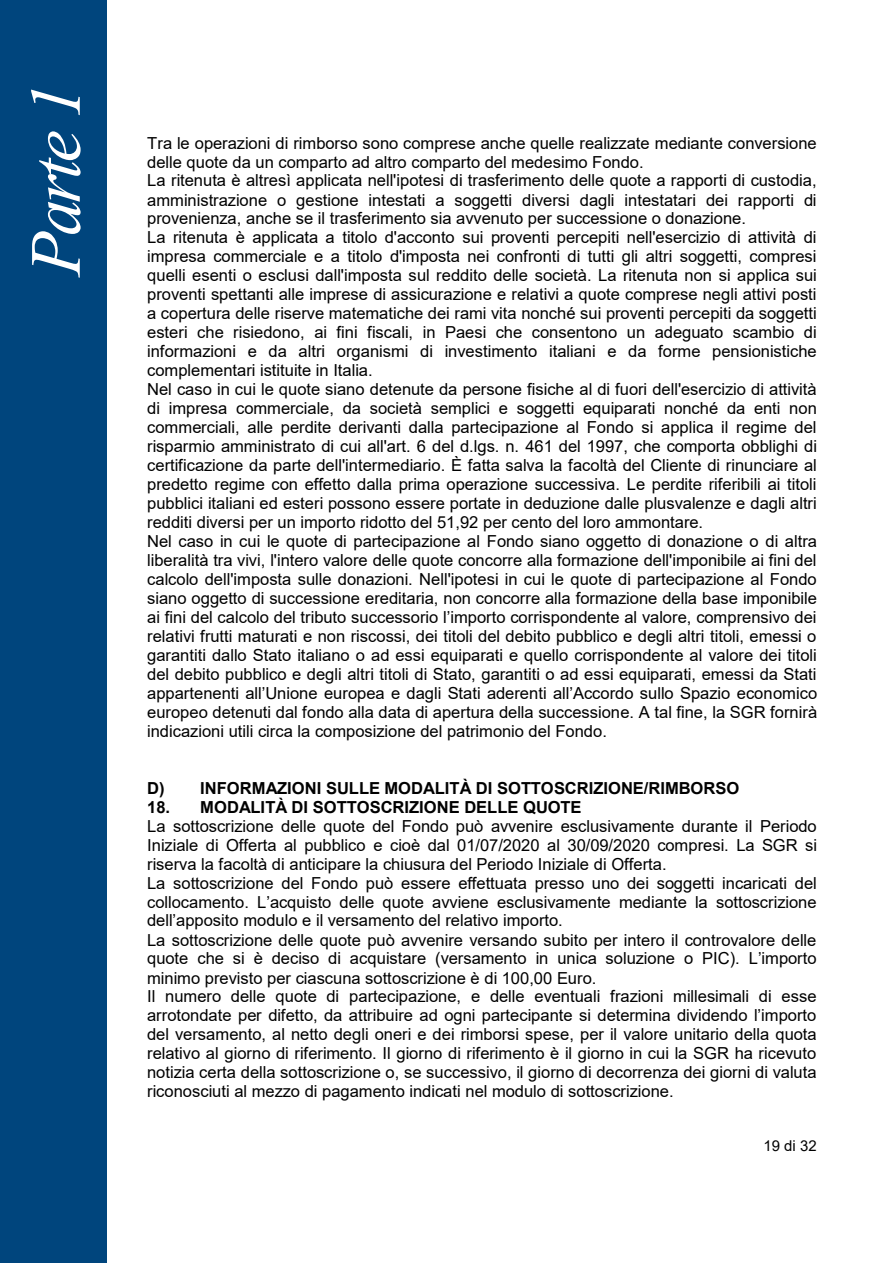
<style>
.page{position:relative;width:893px;height:1263px;background:#fff}
.page>*{position:absolute;margin:0;border:0;box-sizing:border-box;transform-origin:0 0}
.t1{font:italic 72px "Times New Roman";color:#fff}
.t2{font:16.5px/18.9px "Arial";color:#000}
.t3{font:700 16.5px "Arial";color:#000}
.t4{font:15px "Arial";color:#000}
</style>
<div class="page">
<div style="left:0;top:0;width:106px;height:1263px;background:#00457d"></div>
<h1 class="t1" style="left:6px;top:276px;width:194px;rotate:-90deg">Parte 1</h1>
<p class="t2" style="left:147px;top:133px;width:671px">Tra le operazioni di rimborso sono comprese anche quelle realizzate mediante conversione delle quote da un comparto ad altro comparto del medesimo Fondo.<br>La ritenuta è altresì applicata nell'ipotesi di trasferimento delle quote a rapporti di custodia, amministrazione o gestione intestati a soggetti diversi dagli intestatari dei rapporti di provenienza, anche se il trasferimento sia avvenuto per successione o donazione.<br>La ritenuta è applicata a titolo d'acconto sui proventi percepiti nell'esercizio di attività di impresa commerciale e a titolo d'imposta nei confronti di tutti gli altri soggetti, compresi quelli esenti o esclusi dall'imposta sul reddito delle società. La ritenuta non si applica sui proventi spettanti alle imprese di assicurazione e relativi a quote comprese negli attivi posti a copertura delle riserve matematiche dei rami vita nonché sui proventi percepiti da soggetti esteri che risiedono, ai fini fiscali, in Paesi che consentono un adeguato scambio di informazioni e da altri organismi di investimento italiani e da forme pensionistiche complementari istituite in Italia.<br>Nel caso in cui le quote siano detenute da persone fisiche al di fuori dell'esercizio di attività di impresa commerciale, da società semplici e soggetti equiparati nonché da enti non commerciali, alle perdite derivanti dalla partecipazione al Fondo si applica il regime del risparmio amministrato di cui all'art. 6 del d.lgs. n. 461 del 1997, che comporta obblighi di certificazione da parte dell'intermediario. È fatta salva la facoltà del Cliente di rinunciare al predetto regime con effetto dalla prima operazione successiva. Le perdite riferibili ai titoli pubblici italiani ed esteri possono essere portate in deduzione dalle plusvalenze e dagli altri redditi diversi per un importo ridotto del 51,92 per cento del loro ammontare.<br>Nel caso in cui le quote di partecipazione al Fondo siano oggetto di donazione o di altra liberalità tra vivi, l'intero valore delle quote concorre alla formazione dell'imponibile ai fini del calcolo dell'imposta sulle donazioni. Nell'ipotesi in cui le quote di partecipazione al Fondo siano oggetto di successione ereditaria, non concorre alla formazione della base imponibile ai fini del calcolo del tributo successorio l’importo corrispondente al valore, comprensivo dei relativi frutti maturati e non riscossi, dei titoli del debito pubblico e degli altri titoli, emessi o garantiti dallo Stato italiano o ad essi equiparati e quello corrispondente al valore dei titoli del debito pubblico e degli altri titoli di Stato, garantiti o ad essi equiparati, emessi da Stati appartenenti all’Unione europea e dagli Stati aderenti all’Accordo sullo Spazio economico europeo detenuti dal fondo alla data di apertura della successione. A tal fine, la SGR fornirà indicazioni utili circa la composizione del patrimonio del Fondo.</p>
<p class="t3" style="left:147px;top:777px;width:594px">D) INFORMAZIONI SULLE MODALITÀ DI SOTTOSCRIZIONE/RIMBORSO</p>
<p class="t3" style="left:147px;top:796px;width:436px">18. MODALITÀ DI SOTTOSCRIZIONE DELLE QUOTE</p>
<p class="t2" style="left:147px;top:816px;width:671px">La sottoscrizione delle quote del Fondo può avvenire esclusivamente durante il Periodo Iniziale di Offerta al pubblico e cioè dal 01/07/2020 al 30/09/2020 compresi. La SGR si riserva la facoltà di anticipare la chiusura del Periodo Iniziale di Offerta.<br>La sottoscrizione del Fondo può essere effettuata presso uno dei soggetti incaricati del collocamento. L’acquisto delle quote avviene esclusivamente mediante la sottoscrizione dell’apposito modulo e il versamento del relativo importo.<br>La sottoscrizione delle quote può avvenire versando subito per intero il controvalore delle quote che si è deciso di acquistare (versamento in unica soluzione o PIC). L’importo minimo previsto per ciascuna sottoscrizione è di 100,00 Euro.<br>Il numero delle quote di partecipazione, e delle eventuali frazioni millesimali di esse arrotondate per difetto, da attribuire ad ogni partecipante si determina dividendo l’importo del versamento, al netto degli oneri e dei rimborsi spese, per il valore unitario della quota relativo al giorno di riferimento. Il giorno di riferimento è il giorno in cui la SGR ha ricevuto notizia certa della sottoscrizione o, se successivo, il giorno di decorrenza dei giorni di valuta riconosciuti al mezzo di pagamento indicati nel modulo di sottoscrizione.</p>
<p class="t4" style="left:763px;top:1135px;width:55px">19 di 32</p>
</div>
